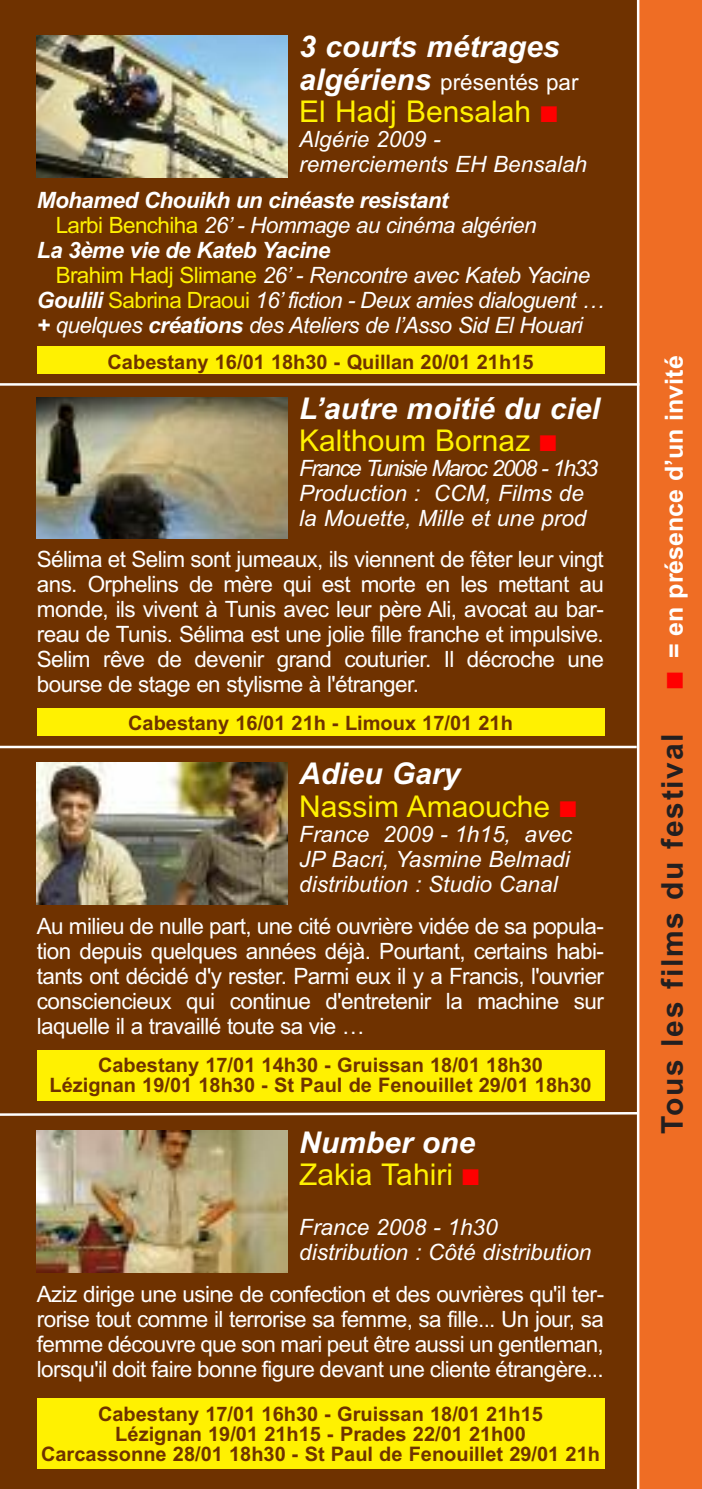
<style>
.page{position:relative;width:702px;height:1489px;background:#fff}
.page>*{position:absolute;margin:0;border:0;box-sizing:border-box;transform-origin:0 0}
.t1{font:30px/32.5px "Arial";color:#fff101}
.t2{font:italic 700 30px/32.5px "Arial";color:#fff}
.t3{font:700 30px "Arial";letter-spacing:.055em;color:#231f20}
.t4{font:700 25px "Arial";color:#fff}
.t5{font:22.5px/25px "Arial";letter-spacing:-.03em;color:#fff;text-align:justify}
.t6{font:italic 22.5px/25px "Arial";color:#fff}
.t7{font:italic 22.5px "Arial";letter-spacing:-.03em;color:#fff}
.t8{font:italic 700 22.5px "Arial";letter-spacing:-.03em;color:#fff}
.t9{font:22.5px "Arial";color:#fff}
.t10{font:700 20px/20px "Arial";color:#6f3200;text-align:center}
.s1{font-weight:700;font-style:italic;font-size:30px}
.s2{color:#f00}
.s3{font-style:normal;color:#fff101}
.s4{font-weight:700}
.s5{font-weight:400;font-style:normal;color:#fff101}
.s6{font-weight:700;font-style:italic;color:#fff}
</style>
<div class="page">
<div style="left:0;top:0;width:638px;height:1488px;background:#6f3200"></div>
<div style="left:638px;top:0;width:64px;height:1488px;background:#ef6d24"></div>
<hr style="left:637px;top:0;width:2px;height:1488px;background:#fff">
<img style="left:37px;top:35px;width:251px;height:142px">
<div style="left:37px;top:346px;width:567px;height:27px;background:#fff101"></div>
<hr style="left:0;top:745px;width:636px;height:3px;background:#fff">
<hr style="left:0;top:383px;width:639px;height:2px;background:#fff">
<img style="left:37px;top:397px;width:251px;height:142px">
<div style="left:37px;top:708px;width:567px;height:27px;background:#fff101"></div>
<svg style="left:0;top:1110px;width:640px;height:7px"></svg>
<img style="left:37px;top:762px;width:251px;height:142px">
<div style="left:37px;top:1049px;width:567px;height:51px;background:#fff101"></div>
<img style="left:37px;top:1130px;width:251px;height:142px">
<div style="left:37px;top:1398px;width:567px;height:70px;background:#fff101"></div>
<h1 class="t2" style="left:299px;top:31px;width:262px">3 courts métrages</h1>
<p class="t9" style="left:299px;top:69px;width:281px"><span class="s1">algériens</span> présentés par</p>
<h1 class="t1" style="left:299px;top:96px;width:260px">El Hadj Bensalah <span class="s2">■</span></h1>
<p class="t6" style="left:299px;top:127px;width:289px">Algérie 2009 - remerciements EH Bensalah</p>
<p class="t8" style="left:37px;top:187px;width:413px">Mohamed Chouikh un cinéaste resistant</p>
<p class="t7" style="left:56px;top:212px;width:482px"><span class="s3">Larbi Benchiha</span> 26’ - Hommage au cinéma algérien</p>
<p class="t8" style="left:37px;top:237px;width:295px">La 3ème vie de Kateb Yacine</p>
<p class="t7" style="left:56px;top:262px;width:536px"><span class="s3">Brahim Hadj Slimane</span> 26’ - Rencontre avec Kateb Yacine</p>
<p class="t7" style="left:37px;top:287px;width:568px"><span class="s4">Goulili</span> <span class="s3">Sabrina Draoui</span> 16’ fiction - Deux amies dialoguent …</p>
<p class="t7" style="left:37px;top:312px;width:547px"><span class="s4">+</span> quelques <span class="s4">créations</span> des Ateliers de l’Asso Sid El Houari</p>
<p class="t10" style="left:107px;top:352px;width:427px">Cabestany 16/01 18h30 - Quillan 20/01 21h15</p>
<h1 class="t2" style="left:299px;top:392px;width:302px">L’autre moitié du ciel<br><span class="s5">Kalthoum Bornaz</span> <span class="s2">■</span></h1>
<p class="t6" style="left:299px;top:456px;width:300px">France Tunisie Maroc 2008 - 1h33<br>Production : CCM, Films de la Mouette, Mille et une prod</p>
<p class="t5" style="left:37px;top:546px;width:568px">Sélima et Selim sont jumeaux, ils viennent de fêter leur vingt ans. Orphelins de mère qui est morte en les mettant au monde, ils vivent à Tunis avec leur père Ali, avocat au bar&shy;reau de Tunis. Sélima est une jolie fille franche et impulsive.<br>Selim rêve de devenir grand couturier. Il décroche une bourse de stage en stylisme à l'étranger.</p>
<p class="t10" style="left:128px;top:713px;width:386px">Cabestany 16/01 21h - Limoux 17/01 21h</p>
<h1 class="t1" style="left:299px;top:757px;width:279px"><span class="s6">Adieu Gary<br></span>Nassim Amaouche <span class="s2">■</span></h1>
<p class="t6" style="left:299px;top:821px;width:274px;text-align:justify">France 2009 - 1h15, avec JP Bacri, Yasmine Belmadi distribution : Studio Canal</p>
<p class="t5" style="left:37px;top:913px;width:568px">Au milieu de nulle part, une cité ouvrière vidée de sa popula&shy;tion depuis quelques années déjà. Pourtant, certains habi&shy;tants ont décidé d'y rester. Parmi eux il y a Francis, l'ouvrier consciencieux qui continue d'entretenir la machine sur laquelle il a travaillé toute sa vie …</p>
<p class="t10" style="left:49px;top:1055px;width:543px">Cabestany 17/01 14h30 - Gruissan 18/01 18h30<br>Lézignan 19/01 18h30 - St Paul de Fenouillet 29/01 18h30</p>
<h1 class="t1" style="left:299px;top:1125px;width:181px"><span class="s6">Number one<br></span>Zakia Tahiri <span class="s2">■</span></h1>
<p class="t6" style="left:299px;top:1214px;width:294px">France 2008 - 1h30 distribution : Côté distribution</p>
<p class="t5" style="left:37px;top:1281px;width:568px">Aziz dirige une usine de confection et des ouvrières qu'il ter&shy;rorise tout comme il terrorise sa femme, sa fille... Un jour, sa femme découvre que son mari peut être aussi un gentleman, lorsqu'il doit faire bonne figure devant une cliente étrangère...</p>
<p class="t10" style="left:41px;top:1403px;width:560px">Cabestany 17/01 16h30 - Gruissan 18/01 21h15<br>Lézignan 19/01 21h15 - Prades 22/01 21h00<br>Carcassonne 28/01 18h30 - St Paul de Fenouillet 29/01 21h</p>
<p class="t4" style="left:659px;top:688px;width:335px;rotate:-90deg"><span class="s2">■</span> = en présence d’un invité</p>
<h1 class="t3" style="left:654px;top:1133px;width:401px;rotate:-90deg">Tous les films du festival</h1>
</div>
